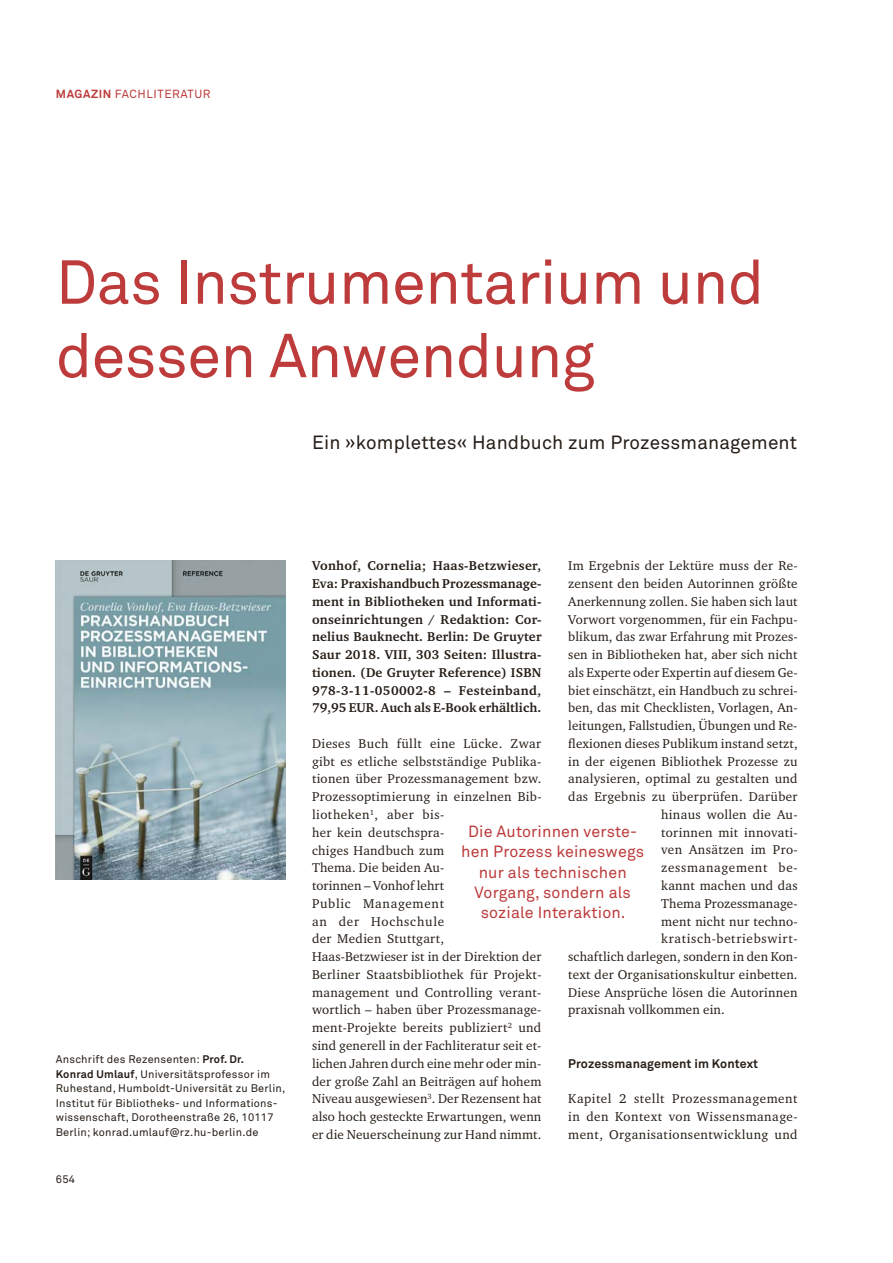
<style>
.page{position:relative;width:893px;height:1263px;background:#fff}
.page>*{position:absolute;margin:0;border:0;box-sizing:border-box;transform-origin:0 0}
.t1{font:61.2px/73.5px "Akkurat Pro";letter-spacing:-.01em;color:#bd3b3b}
.t2{font:18.9px "Akkurat Pro";letter-spacing:.01em;color:#251d16}
.t3{font:16.05px/20.4px "Akkurat Pro";letter-spacing:.01em;color:#bd3b3b;text-align:center}
.t4{font:13.05px/17.7px "Charter ITC Pro";letter-spacing:.015em;color:#251d16}
.t5{font:700 13.05px/17.7px "Charter ITC Pro";letter-spacing:.01em;color:#251d16;text-align:justify}
.t6{font:13.05px "Charter ITC Pro";letter-spacing:.05em;color:#251d16}
.t7{font:700 12.45px "Akkurat Pro";letter-spacing:.01em;color:#251d16}
.t8{font:11.7px "Akkurat Pro";letter-spacing:.05em;color:#bd3b3b}
.t9{font:10.95px/14.5px "Akkurat Pro";letter-spacing:.02em;color:#251d16}
.s1{font-weight:700}
</style>
<div class="page">
<img style="left:56px;top:560px;width:229px;height:319px">
<p class="t8" style="left:56px;top:89px;width:156px"><span class="s1">MAGAZIN</span> FACHLITERATUR</p>
<h1 class="t1" style="left:56px;top:252px;width:710px">Das Instrumentarium und dessen Anwendung</h1>
<h2 class="t2" style="left:312px;top:435px;width:487px">Ein »komplettes« Handbuch zum Prozessmanagement</h2>
<p class="t9" style="left:56px;top:1053px;width:231px">Anschrift des Rezensenten: <span class="s1">Prof. Dr.<br>Konrad Umlauf</span>, Universitätsprofessor im Ruhestand, Humboldt-Universität zu Berlin, Institut für Bibliotheks- und Informations&shy;wissenschaft, Dorotheenstraße 26, 10117<br>Berlin; konrad.umlauf@rz.hu-berlin.de</p>
<p class="t9" style="left:56px;top:1173px;width:21px">654</p>
<p class="t5" style="left:312px;top:558px;width:231px">Vonhof, Cornelia; Haas-Betzwieser, Eva: Praxishandbuch Prozessmanage&shy;ment in Bibliotheken und Informati&shy;onseinrichtungen / Redaktion: Cor&shy;nelius Bauknecht. Berlin: De Gruyter Saur 2018. VIII, 303 Seiten: Illustra&shy;tionen. (De Gruyter Reference) ISBN 978-3-11-050002-8 – Festeinband, 79,95 EUR. Auch als E-Book erhältlich.</p>
<p class="t4" style="left:312px;top:735px;width:231px">Dieses Buch füllt eine Lücke. Zwar gibt es etliche selbstständige Publika&shy;tionen über Prozessmanagement bzw.<br>Prozessoptimierung in einzelnen Bib&shy;liotheken<sup>1</sup>, aber bis-<br>her kein deutschspra-<br>chiges Handbuch zum<br>Thema. Die beiden Au-<br>torinnen – Vonhof lehrt<br>Public Management<br>an der Hochschule<br>der Medien Stuttgart,<br>Haas-Betzwieser ist in der Direktion der<br>Berliner Staatsbibliothek für Projekt&shy;management und Controlling verant&shy;wortlich – haben über Prozessmanage&shy;ment-Projekte bereits publiziert<sup>2</sup> und sind generell in der Fachliteratur seit et&shy;lichen Jahren durch eine mehr oder min&shy;der große Zahl an Beiträgen auf hohem<br>Niveau ausgewiesen<sup>3</sup>. Der Rezensent hat also hoch gesteckte Erwartungen, wenn er die Neuerscheinung zur Hand nimmt.</p>
<p class="t4" style="left:568px;top:558px;width:231px">Im Ergebnis der Lektüre muss der Re-</p>
<p class="t4" style="left:568px;top:575px;width:231px">zensent den beiden Autorinnen größte</p>
<p class="t4" style="left:568px;top:593px;width:231px">Anerkennung zollen. Sie haben sich laut</p>
<p class="t4" style="left:568px;top:611px;width:231px">Vorwort vorgenommen, für ein Fachpu-</p>
<p class="t4" style="left:568px;top:629px;width:231px">blikum, das zwar Erfahrung mit Prozes-</p>
<p class="t4" style="left:568px;top:646px;width:231px">sen in Bibliotheken hat, aber sich nicht</p>
<p class="t4" style="left:568px;top:664px;width:231px">als Experte oder Expertin auf diesem Ge-</p>
<p class="t4" style="left:568px;top:682px;width:231px">biet einschätzt, ein Handbuch zu schrei-</p>
<p class="t4" style="left:568px;top:700px;width:231px">ben, das mit Checklisten, Vorlagen, An-</p>
<p class="t4" style="left:568px;top:717px;width:231px">leitungen, Fallstudien, Übungen und Re-</p>
<p class="t4" style="left:568px;top:735px;width:231px">flexionen dieses Publikum instand setzt,</p>
<p class="t4" style="left:568px;top:753px;width:231px">in der eigenen Bibliothek Prozesse zu</p>
<p class="t4" style="left:568px;top:771px;width:231px">analysieren, optimal zu gestalten und</p>
<p class="t4" style="left:568px;top:788px;width:231px">das Ergebnis zu überprüfen. Darüber</p>
<p class="t4" style="left:661px;top:806px;width:138px">hinaus wollen die Au-</p>
<p class="t4" style="left:661px;top:824px;width:138px">torinnen mit innovati-</p>
<p class="t4" style="left:661px;top:842px;width:138px">ven Ansätzen im Pro-</p>
<p class="t6" style="left:661px;top:862px;width:138px">zessmanagement be-</p>
<p class="t4" style="left:661px;top:877px;width:138px">kannt machen und das</p>
<p class="t4" style="left:661px;top:895px;width:138px">Thema Prozessmanage-</p>
<p class="t4" style="left:661px;top:913px;width:138px">ment nicht nur techno-</p>
<p class="t6" style="left:661px;top:933px;width:138px">kratisch-betriebswirt-</p>
<p class="t4" style="left:568px;top:948px;width:231px">schaftlich darlegen, sondern in den Kon-</p>
<p class="t4" style="left:568px;top:966px;width:231px">text der Organisationskultur einbetten.</p>
<p class="t4" style="left:568px;top:984px;width:231px">Diese Ansprüche lösen die Autorinnen</p>
<p class="t4" style="left:568px;top:1002px;width:158px">praxisnah vollkommen ein.</p>
<p class="t3" style="left:461px;top:823px;width:184px">Die Autorinnen verste&shy;hen Prozess keineswegs nur als technischen<br>Vorgang, sondern als soziale Interaktion.</p>
<p class="t7" style="left:568px;top:1059px;width:191px">Prozessmanagement im Kontext</p>
<p class="t4" style="left:568px;top:1091px;width:231px;text-align:justify">Kapitel 2 stellt Prozessmanagement in den Kontext von Wissensmanage&shy;ment, Organisationsentwicklung und</p>
</div>
